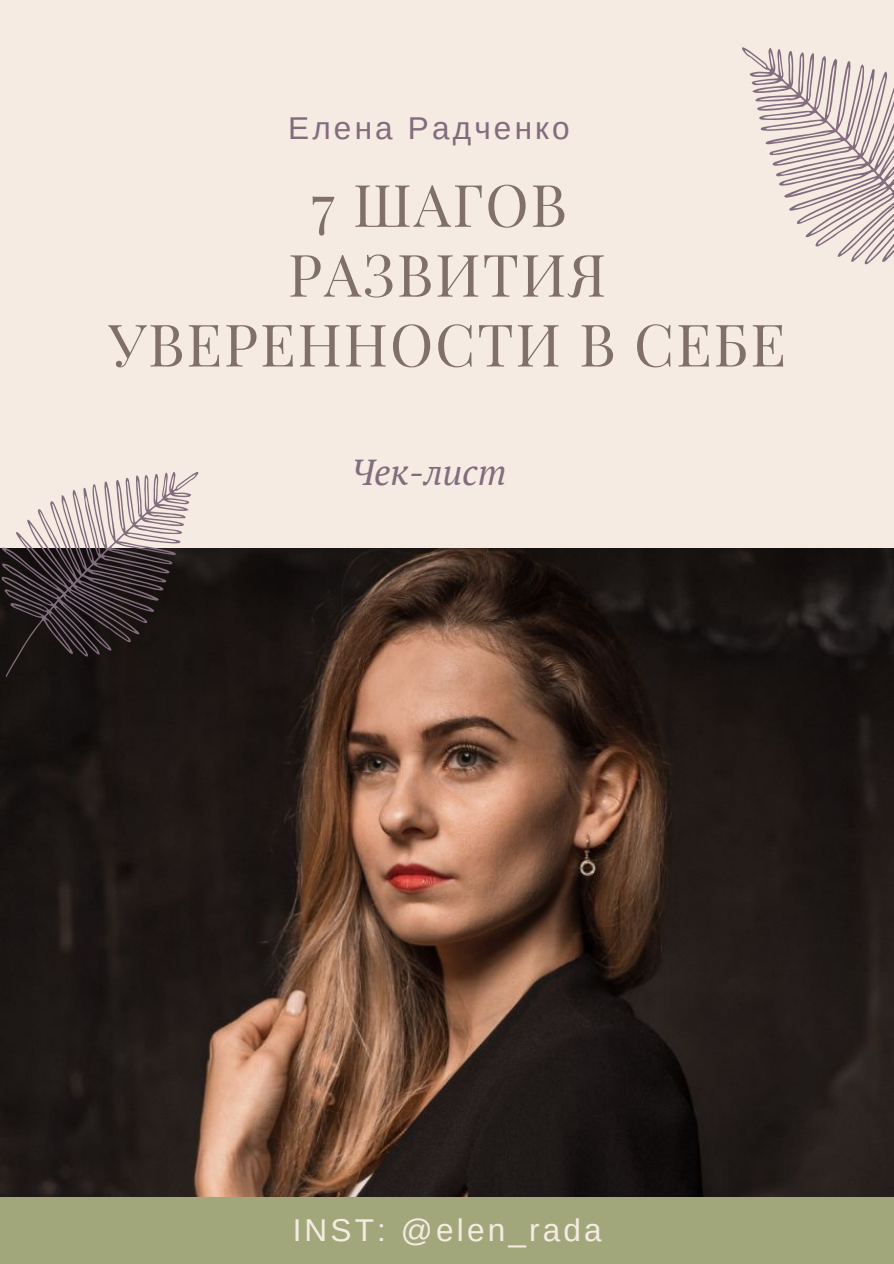
<style>
.page{position:relative;width:894px;height:1264px;background:#fff}
.page>*{position:absolute;margin:0;border:0;box-sizing:border-box;transform-origin:0 0}
.t1{font:58.5px/69.8px "Playfair Display";letter-spacing:.03em;color:#816f69;text-align:center}
.t2{font:italic 36px "PT Serif";color:#836c7e}
.t3{font:31.5px "Arimo";letter-spacing:.1em;color:#f5ebe2}
.t4{font:31.5px "Arimo";letter-spacing:.1em;color:#836c7e}
</style>
<div class="page">
<img style="left:0;top:547px;width:893px;height:650px">
<div style="left:0;top:0;width:893px;height:547px;background:#f5ebe2"></div>
<div style="left:0;top:1197px;width:893px;height:66px;background:#a1a77b"></div>
<svg style="left:2px;top:471px;width:197px;height:206px"></svg>
<svg style="left:742px;top:47px;width:151px;height:218px"></svg>
<p class="t4" style="left:288px;top:111px;width:283px">Елена Радченко</p>
<p class="t1" style="left:311px;top:168px;width:257px">7 ШАГОВ</p>
<p class="t1" style="left:108px;top:237px;width:679px">РАЗВИТИЯ<br>УВЕРЕННОСТИ В СЕБЕ</p>
<p class="t2" style="left:351px;top:447px;width:156px">Чек-лист</p>
<p class="t3" style="left:292px;top:1212px;width:310px">INST: @elen_rada</p>
</div>
